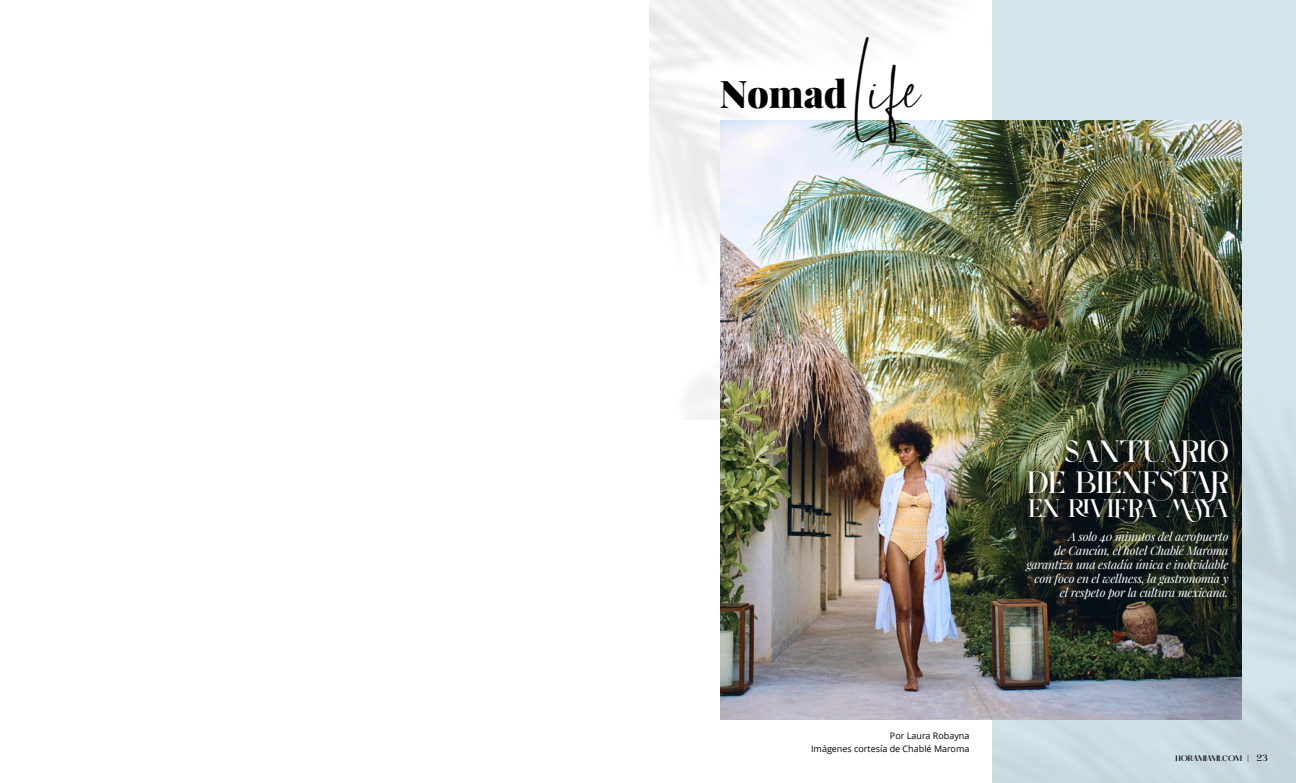
<style>
.page{position:relative;width:1296px;height:783px;background:#fff}
.page>*{position:absolute;margin:0;border:0;box-sizing:border-box;transform-origin:0 0}
.t1{font:900 38px "Playfair Display";color:#000}
.t2{font:28px/30.7px "MATIOTTELEGANTFONT";color:#fff;text-align:right}
.t3{font:23px "MATIOTTELEGANTFONT";color:#fff}
.t4{font:italic 12px/14px "Playfair Display";letter-spacing:-.02em;color:#fff;text-align:right}
.t5{font:9px/13.5px "Open Sans";color:#000;text-align:right}
.t6{font:500 7px "PP Hatton";letter-spacing:-.03em;color:#000}
.s1{font-family:"Barrington";font-weight:400;font-size:40px}
.s2{font-family:"Barrington";font-weight:400;font-size:47px}
.s3{font-family:"Bell";font-weight:400;font-size:8px}
.s4{font-size:8px}
</style>
<div class="page">
<div style="left:992px;top:0;width:304px;height:783px;background:#d3e5eb"></div>
<img style="left:720px;top:120px;width:522px;height:600px">
<div style="left:1023px;top:435px;width:210px;height:94px;background:#000;opacity:.34"></div>
<h1 class="t1" style="left:720px;top:69px;width:203px">Nomad <span class="s1">L</span><span class="s2">ife</span></h1>
<p class="t5" style="left:811px;top:729px;width:160px">Por Laura Robayna<br>Imágenes cortesía de Chablé Maroma</p>
<h2 class="t2" style="left:1027px;top:438px;width:203px">SANTUARIO<br>DE BIENESTAR</h2>
<h3 class="t3" style="left:1029px;top:495px;width:201px">EN RIVIERA MAYA</h3>
<p class="t4" style="left:1026px;top:529px;width:204px">A solo 40 minutos del aeropuerto<br>de Cancún, el hotel Chablé Maroma garantiza una estadía única e inolvidable con foco en el wellness, la gastronomía y el respeto por la cultura mexicana.</p>
<p class="t6" style="left:1175px;top:755px;width:94px">HORAMIAMI.COM <span class="s3">|</span> <span class="s4">23</span></p>
</div>
